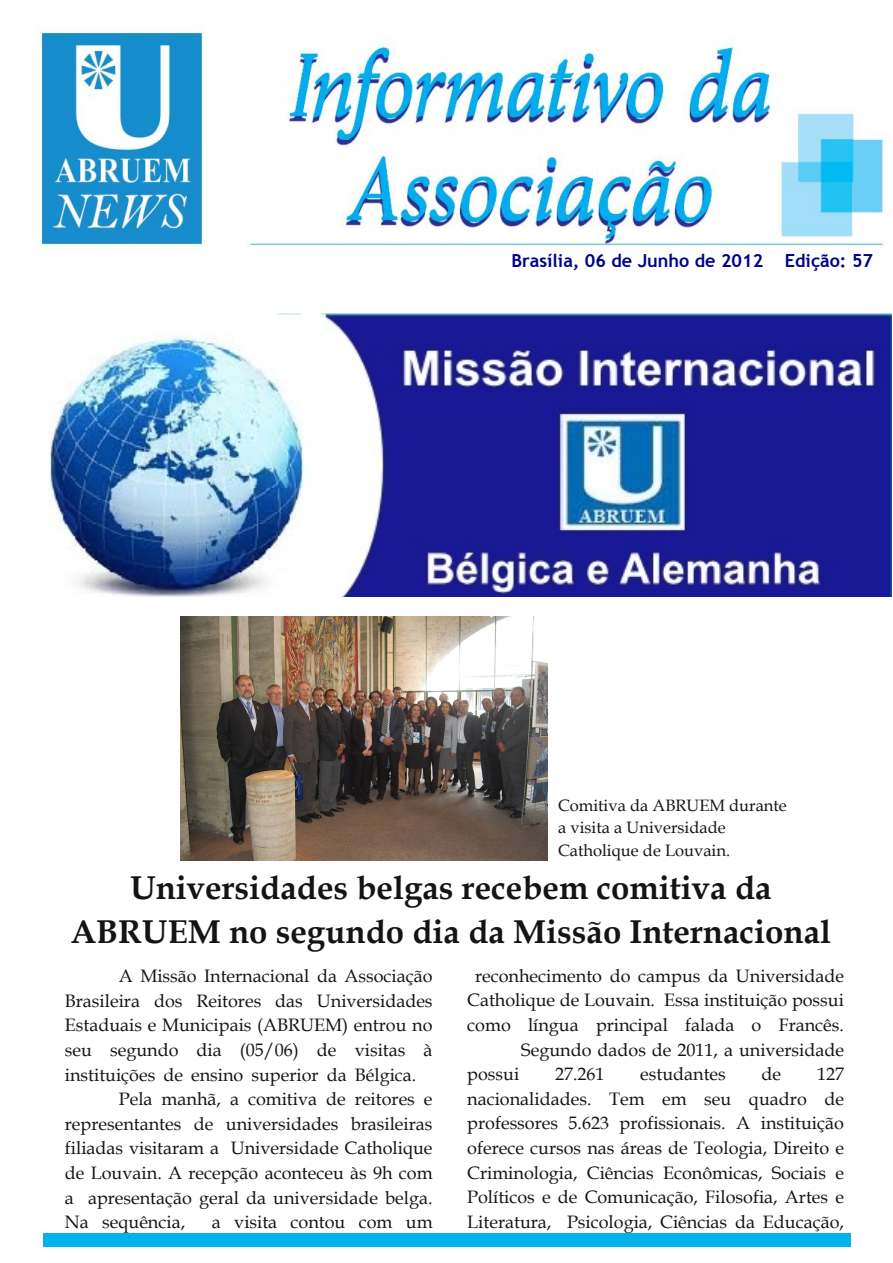
<style>
.page{position:relative;width:893px;height:1263px;background:#fff}
.page>*{position:absolute;margin:0;border:0;box-sizing:border-box;transform-origin:0 0}
.t1{font:700 33px/44.1px "Book Antiqua";color:#161413;text-align:center}
.t2{font:18px/24.6px "Book Antiqua";color:#161413;text-align:justify}
.t3{font:700 18px "Trebuchet MS";color:#00008b}
.t4{font:16.5px/22.5px "Book Antiqua";color:#161413}
</style>
<div class="page">
<img style="left:39px;top:29px;width:846px;height:224px">
<div style="left:44px;top:1233px;width:806px;height:14px;background:#00b3ee"></div>
<img style="left:48px;top:314px;width:844px;height:283px">
<img style="left:180px;top:616px;width:367px;height:244px">
<p class="t3" style="left:512px;top:250px;width:363px">Brasília, 06 de Junho de 2012 Edição: 57</p>
<p class="t4" style="left:558px;top:794px;width:230px">Comitiva da ABRUEM durante a visita a Universidade<br>Catholique de Louvain.</p>
<h1 class="t1" style="left:70px;top:865px;width:762px">Universidades belgas recebem comitiva da<br>ABRUEM no segundo dia da Missão Internacional</h1>
<p class="t2" style="left:119px;top:964px;width:315px">A Missão Internacional da Associação</p>
<p class="t2" style="left:65px;top:988px;width:369px">Brasileira dos Reitores das Universidades</p>
<p class="t2" style="left:65px;top:1013px;width:369px">Estaduais e Municipais (ABRUEM) entrou no</p>
<p class="t2" style="left:65px;top:1037px;width:369px">seu segundo dia (05/06) de visitas à</p>
<p class="t2" style="left:65px;top:1062px;width:353px">instituições de ensino superior da Bélgica.</p>
<p class="t2" style="left:119px;top:1087px;width:315px">Pela manhã, a comitiva de reitores e</p>
<p class="t2" style="left:65px;top:1111px;width:369px">representantes de universidades brasileiras</p>
<p class="t2" style="left:65px;top:1136px;width:369px">filiadas visitaram a Universidade Catholique</p>
<p class="t2" style="left:65px;top:1160px;width:369px">de Louvain. A recepção aconteceu às 9h com</p>
<p class="t2" style="left:65px;top:1185px;width:369px">a apresentação geral da universidade belga.</p>
<p class="t2" style="left:65px;top:1210px;width:122px">Na sequência,</p>
<p class="t2" style="left:212px;top:1210px;width:222px">a visita contou com um</p>
<p class="t2" style="left:475px;top:963px;width:370px">reconhecimento do campus da Universidade</p>
<p class="t2" style="left:467px;top:988px;width:378px">Catholique de Louvain. Essa instituição possui</p>
<p class="t2" style="left:467px;top:1012px;width:378px">como língua principal falada o Francês.</p>
<p class="t2" style="left:521px;top:1037px;width:324px">Segundo dados de 2011, a universidade</p>
<p class="t2" style="left:467px;top:1062px;width:53px">possui</p>
<p class="t2" style="left:555px;top:1062px;width:51px">27.261</p>
<p class="t2" style="left:640px;top:1062px;width:87px">estudantes</p>
<p class="t2" style="left:762px;top:1062px;width:21px">de</p>
<p class="t2" style="left:467px;top:1062px;width:378px;text-indent:350px">127 nacionalidades. Tem em seu quadro de professores 5.623 profissionais. A instituição oferece cursos nas áreas de Teologia, Direito e Criminologia, Ciências Econômicas, Sociais e Políticos e de Comunicação, Filosofia, Artes e Literatura, Psicologia, Ciências da Educação,</p>
</div>
